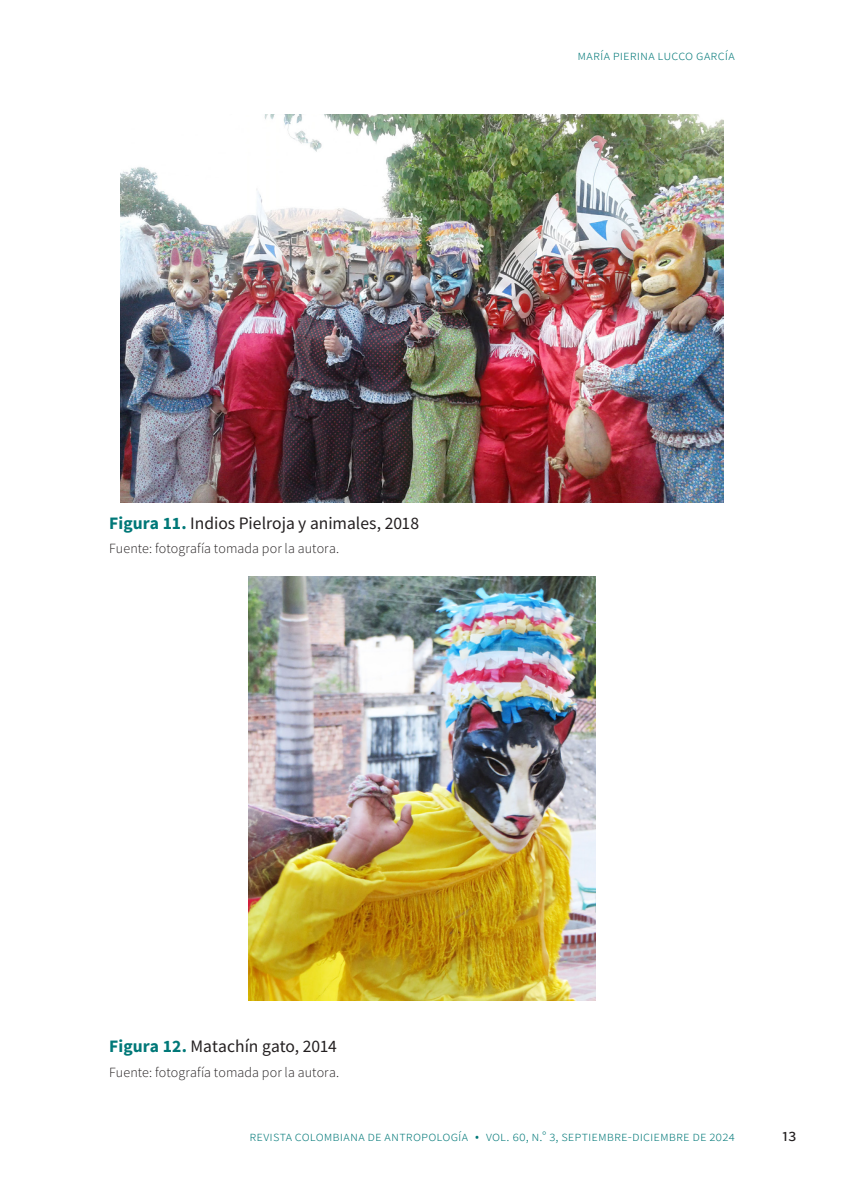
<style>
.page{position:relative;width:844px;height:1191px;background:#fff}
.page>*{position:absolute;margin:0;border:0;box-sizing:border-box;transform-origin:0 0}
.Figura_titulo{font:17.5px "Source Sans Pro";color:#231f20}
.t1{font:300 14px "Source Sans Pro";letter-spacing:.005em;color:#007878}
.figura_fuente{font:300 14px "Source Sans Pro";letter-spacing:.005em;color:#231f20}
.s1{font-weight:700;color:#007878}
</style>
<div class="page">
<img style="left:120px;top:114px;width:603px;height:389px">
<img style="left:248px;top:576px;width:347px;height:424px">
<p class="t1" style="left:577px;top:47px;width:159px">María Pierina Lucco García</p>
<p class="Figura_titulo" style="left:109px;top:512px;width:311px"><span class="s1">Figura 11.</span> Indios Pielroja y animales, 2018</p>
<p class="figura_fuente" style="left:109px;top:540px;width:231px">Fuente: fotografía tomada por la autora.</p>
<p class="Figura_titulo" style="left:109px;top:1035px;width:229px"><span class="s1">Figura 12.</span> Matachín gato, 2014</p>
<p class="figura_fuente" style="left:109px;top:1063px;width:231px">Fuente: fotografía tomada por la autora.</p>
<p class="t1" style="left:249px;top:1128px;width:487px">revista colombiana de antropología • Vol. 60, N.° 3, septiembre-diciembre de 2024</p>
<p class="Figura_titulo" style="left:782px;top:1124px;width:16px">13</p>
</div>
